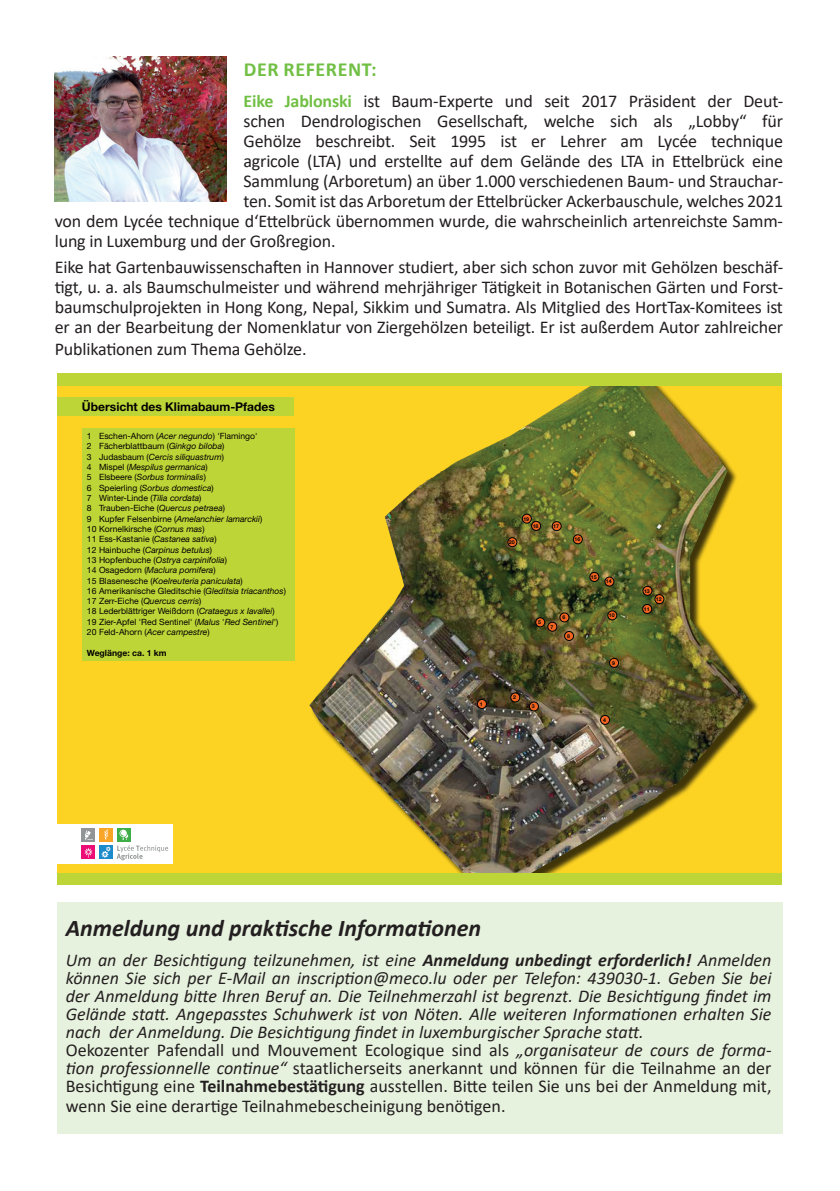
<style>
.page{position:relative;width:840px;height:1191px;background:#fff}
.page>*{position:absolute;margin:0;border:0;box-sizing:border-box;transform-origin:0 0}
.t1{font:italic 700 24px "Calibri";color:#231f20}
.t2{font:700 20px "Calibri";letter-spacing:.03em;color:#71bf44}
.t3{font:18px/20px "Calibri";letter-spacing:-.01em;color:#231f20;text-align:justify}
.t4{font:italic 18px/18px "Calibri";color:#231f20}
.t5{font:700 12px "Helvetica Neue LT Std";color:#000001}
.t6{font:8.6px/10.4px "Helvetica Neue LT Std";color:#000001}
.t7{font:700 8.6px "Helvetica Neue LT Std";color:#000001}
.t8{font:700 5.2px "Helvetica Neue LT Std";color:#000001}
.s1{font-weight:700;color:#71bf44}
.s2{font-style:italic}
.s3{font-weight:700}
.s4{font-style:normal}
.s5{font-weight:700;font-style:normal}
</style>
<div class="page">
<div style="left:58px;top:902px;width:724px;height:232px;background:#e7f2de"></div>
<img style="left:55px;top:57px;width:171px;height:144px">
<div style="left:58px;top:373px;width:724px;height:511px;background:#fdd323"></div>
<div style="left:82px;top:428px;width:212px;height:232px;background:#bed537"></div>
<div style="left:58px;top:397px;width:236px;height:19px;background:#bed537"></div>
<div style="left:311px;top:373px;width:448px;height:511px;background:#000001;opacity:.75"></div>
<img style="left:309px;top:385px;width:301px;height:488px">
<div style="left:510px;top:693px;width:9px;height:9px;background:#f26521;border-radius:50%"></div>
<div style="left:510px;top:693px;width:9px;height:9px;border:1px solid #000001;border-radius:50%"></div>
<div style="left:477px;top:699px;width:9px;height:9px;background:#f26521;border-radius:50%"></div>
<div style="left:477px;top:699px;width:9px;height:9px;border:1px solid #000001;border-radius:50%"></div>
<div style="left:529px;top:702px;width:9px;height:9px;background:#f26521;border-radius:50%"></div>
<div style="left:529px;top:702px;width:9px;height:9px;border:1px solid #000001;border-radius:50%"></div>
<div style="left:600px;top:715px;width:9px;height:9px;background:#f26521;border-radius:50%"></div>
<div style="left:600px;top:715px;width:9px;height:9px;border:1px solid #000001;border-radius:50%"></div>
<div style="left:535px;top:618px;width:9px;height:9px;background:#f26521;border-radius:50%"></div>
<div style="left:535px;top:617px;width:9px;height:10px;border:1px solid #000001;border-radius:50%"></div>
<div style="left:547px;top:622px;width:9px;height:9px;background:#f26521;border-radius:50%"></div>
<div style="left:547px;top:622px;width:9px;height:9px;border:1px solid #000001;border-radius:50%"></div>
<div style="left:559px;top:613px;width:9px;height:9px;background:#f26521;border-radius:50%"></div>
<div style="left:559px;top:613px;width:9px;height:9px;border:1px solid #000001;border-radius:50%"></div>
<div style="left:564px;top:631px;width:9px;height:9px;background:#f26521;border-radius:50%"></div>
<div style="left:564px;top:631px;width:9px;height:9px;border:1px solid #000001;border-radius:50%"></div>
<div style="left:607px;top:611px;width:9px;height:9px;background:#f26521;border-radius:50%"></div>
<div style="left:607px;top:611px;width:9px;height:9px;border:1px solid #000001;border-radius:50%"></div>
<div style="left:507px;top:537px;width:9px;height:9px;background:#f26521;border-radius:50%"></div>
<div style="left:507px;top:537px;width:9px;height:10px;border:1px solid #000001;border-radius:50%"></div>
<div style="left:522px;top:514px;width:9px;height:9px;background:#f26521;border-radius:50%"></div>
<div style="left:522px;top:514px;width:9px;height:9px;border:1px solid #000001;border-radius:50%"></div>
<div style="left:531px;top:521px;width:9px;height:9px;background:#f26521;border-radius:50%"></div>
<div style="left:531px;top:521px;width:9px;height:9px;border:1px solid #000001;border-radius:50%"></div>
<div style="left:552px;top:521px;width:9px;height:9px;background:#f26521;border-radius:50%"></div>
<div style="left:551px;top:521px;width:10px;height:10px;border:1px solid #000001;border-radius:50%"></div>
<div style="left:573px;top:535px;width:9px;height:9px;background:#f26521;border-radius:50%"></div>
<div style="left:573px;top:534px;width:9px;height:10px;border:1px solid #000001;border-radius:50%"></div>
<div style="left:589px;top:572px;width:9px;height:9px;background:#f26521;border-radius:50%"></div>
<div style="left:589px;top:572px;width:9px;height:9px;border:1px solid #000001;border-radius:50%"></div>
<div style="left:604px;top:577px;width:9px;height:9px;background:#f26521;border-radius:50%"></div>
<div style="left:604px;top:577px;width:9px;height:9px;border:1px solid #000001;border-radius:50%"></div>
<div style="left:654px;top:594px;width:9px;height:9px;background:#f26521;border-radius:50%"></div>
<div style="left:654px;top:594px;width:9px;height:10px;border:1px solid #000001;border-radius:50%"></div>
<div style="left:642px;top:604px;width:9px;height:9px;background:#f26521;border-radius:50%"></div>
<div style="left:642px;top:604px;width:9px;height:9px;border:1px solid #000001;border-radius:50%"></div>
<div style="left:609px;top:658px;width:9px;height:9px;background:#f26521;border-radius:50%"></div>
<div style="left:609px;top:658px;width:9px;height:9px;border:1px solid #000001;border-radius:50%"></div>
<div style="left:642px;top:586px;width:9px;height:9px;background:#f26521;border-radius:50%"></div>
<div style="left:642px;top:586px;width:9px;height:9px;border:1px solid #000001;border-radius:50%"></div>
<div style="left:58px;top:373px;width:724px;height:12px;background:#bed537"></div>
<div style="left:58px;top:873px;width:724px;height:11px;background:#bed537"></div>
<div style="left:58px;top:824px;width:115px;height:40px;background:#fff"></div>
<div style="left:99px;top:845px;width:14px;height:13px;background:#1c8bcc"></div>
<svg style="left:102px;top:846px;width:8px;height:11px"></svg>
<div style="left:82px;top:845px;width:13px;height:13px;background:#ec0e76"></div>
<svg style="left:84px;top:848px;width:8px;height:9px"></svg>
<div style="left:82px;top:828px;width:13px;height:13px;background:#929595"></div>
<svg style="left:85px;top:830px;width:8px;height:10px"></svg>
<div style="left:117px;top:828px;width:13px;height:13px;background:#3fae49"></div>
<svg style="left:116px;top:829px;width:52px;height:31px"></svg>
<div style="left:99px;top:828px;width:14px;height:13px;background:#f9a626"></div>
<svg style="left:104px;top:829px;width:4px;height:11px"></svg>
<p class="t2" style="left:244px;top:55px;width:134px">DER REFERENT:</p>
<p class="t3" style="left:243px;top:91px;width:541px"><span class="s1">Eike Jablonski</span> ist Baum-Experte und seit 2017 Präsident der Deut-</p>
<p class="t3" style="left:243px;top:111px;width:541px">schen Dendrologischen Gesellschaft, welche sich als „Lobby“ für</p>
<p class="t3" style="left:243px;top:131px;width:541px">Gehölze beschreibt. Seit 1995 ist er Lehrer am Lycée technique</p>
<p class="t3" style="left:243px;top:151px;width:541px">agricole (LTA) und erstellte auf dem Gelände des LTA in Ettelbrück eine</p>
<p class="t3" style="left:243px;top:171px;width:541px">Sammlung (Arboretum) an über 1.000 verschiedenen Baum- und Strauchar-</p>
<p class="t3" style="left:243px;top:191px;width:541px">ten. Somit ist das Arboretum der Ettelbrücker Ackerbauschule, welches 2021</p>
<p class="t3" style="left:55px;top:211px;width:729px">von dem Lycée technique d‘Ettelbrück übernommen wurde, die wahrscheinlich artenreichste Samm-</p>
<p class="t3" style="left:55px;top:231px;width:282px">lung in Luxemburg und der Großregion.</p>
<p class="t3" style="left:55px;top:256px;width:729px">Eike hat Gartenbauwissenschaften in Hannover studiert, aber sich schon zuvor mit Gehölzen beschäf&shy;tigt, u. a. als Baumschulmeister und während mehrjähriger Tätigkeit in Botanischen Gärten und Forst&shy;baumschulprojekten in Hong Kong, Nepal, Sikkim und Sumatra. Als Mitglied des HortTax-Komitees ist er an der Bearbeitung der Nomenklatur von Ziergehölzen beteiligt. Er ist außerdem Autor zahlreicher</p>
<p class="t3" style="left:55px;top:338px;width:253px">Publikationen zum Thema Gehölze.</p>
<p class="t5" style="left:82px;top:399px;width:194px">Übersicht des Klimabaum-Pfades</p>
<p class="t6" style="left:87px;top:430px;width:200px">1 Eschen-Ahorn (<span class="s2">Acer negundo</span>) 'Flamingo'<br>2 Fächerblattbaum (<span class="s2">Ginkgo biloba</span>)<br>3 Judasbaum (<span class="s2">Cercis siliquastrum</span>)<br>4 Mispel (<span class="s2">Mespilus germanica</span>)<br>5 Elsbeere (<span class="s2">Sorbus torminalis</span>)<br>6 Speierling (<span class="s2">Sorbus domestica</span>)<br>7 Winter-Linde (<span class="s2">Tilia cordata</span>)<br>8 Trauben-Eiche (<span class="s2">Quercus petraea</span>)<br>9 Kupfer Felsenbirne (<span class="s2">Amelanchier lamarckii</span>)<br>10 Kornelkirsche (<span class="s2">Cornus mas</span>)<br>11 Ess-Kastanie (<span class="s2">Castanea sativa</span>)<br>12 Hainbuche (<span class="s2">Carpinus betulus</span>)<br>13 Hopfenbuche (<span class="s2">Ostrya carpinifolia</span>)<br>14 Osagedorn (<span class="s2">Maclura pomifera</span>)<br>15 Blasenesche (<span class="s2">Koelreuteria paniculata</span>)<br>16 Amerikanische Gleditschie (<span class="s2">Gleditsia triacanthos</span>)<br>17 Zerr-Eiche (<span class="s2">Quercus cerris</span>)<br>18 Lederblättriger Weißdorn (<span class="s2">Crataegus x lavallei</span>)<br>19 Zier-Apfel 'Red Sentinel' (<span class="s2">Malus</span> '<span class="s2">Red Sentinel</span>')<br>20 Feld-Ahorn (<span class="s2">Acer campestre</span>)</p>
<p class="t7" style="left:87px;top:647px;width:81px">Weglänge: ca. 1 km</p>
<p class="t8" style="left:479px;top:701px;width:4px">1</p>
<p class="t8" style="left:508px;top:539px;width:7px">20</p>
<p class="t8" style="left:523px;top:515px;width:7px">19</p>
<p class="t8" style="left:532px;top:523px;width:7px">18</p>
<p class="t8" style="left:553px;top:523px;width:7px">17</p>
<p class="t8" style="left:574px;top:536px;width:7px">16</p>
<p class="t8" style="left:538px;top:619px;width:4px">5</p>
<p class="t8" style="left:550px;top:623px;width:4px">7</p>
<p class="t8" style="left:562px;top:614px;width:4px">6</p>
<p class="t8" style="left:566px;top:633px;width:4px">8</p>
<p class="t8" style="left:513px;top:694px;width:4px">2</p>
<p class="t8" style="left:531px;top:703px;width:4px">3</p>
<p class="t8" style="left:590px;top:574px;width:7px">15</p>
<p class="t8" style="left:605px;top:578px;width:7px">14</p>
<p class="t8" style="left:608px;top:612px;width:7px">10</p>
<p class="t8" style="left:611px;top:659px;width:4px">9</p>
<p class="t8" style="left:602px;top:716px;width:4px">4</p>
<p class="t8" style="left:643px;top:587px;width:7px">13</p>
<p class="t8" style="left:655px;top:596px;width:7px">12</p>
<p class="t8" style="left:643px;top:606px;width:7px">11</p>
<h1 class="t1" style="left:66px;top:911px;width:416px">Anmeldung und praktische Informationen</h1>
<p class="t4" style="left:66px;top:950px;width:706px">Um an der Besichtigung teilzunehmen, ist eine <span class="s3">Anmeldung unbedingt erforderlich!</span> Anmelden können Sie sich per E-Mail an inscription@meco.lu oder per Telefon: 439030-1. Geben Sie bei der Anmeldung bitte Ihren Beruf an. Die Teilnehmerzahl ist begrenzt. Die Besichtigung findet im Gelände statt. Angepasstes Schuhwerk ist von Nöten. Alle weiteren Informationen erhalten Sie nach der Anmeldung. Die Besichtigung findet in luxemburgischer Sprache statt.<br><span class="s4">Oekozenter Pafendall und Mouvement Ecologique sind als</span> „organisateur de cours de forma&shy;tion professionnelle continue“ <span class="s4">staatlicherseits anerkannt und können für die Teilnahme an der Besichtigung eine</span> <span class="s5">Teilnahmebestätigung</span> <span class="s4">ausstellen. Bitte teilen Sie uns bei der Anmeldung mit,</span></p>
<p class="t3" style="left:66px;top:1095px;width:441px">wenn Sie eine derartige Teilnahmebescheinigung benötigen.</p>
</div>
